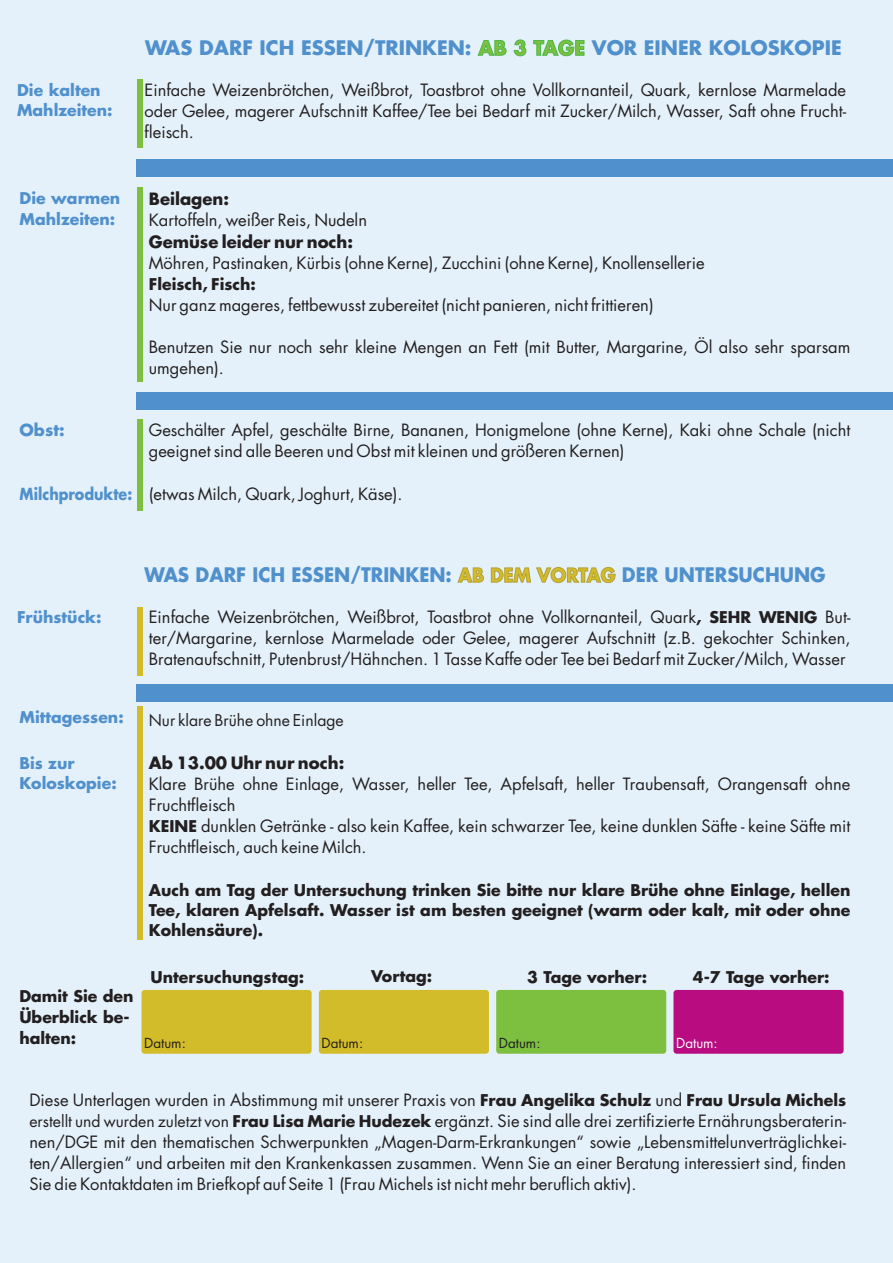
<style>
.page{position:relative;width:893px;height:1263px;background:#e4f1fa}
.page>*{position:absolute;margin:0;border:0;box-sizing:border-box;transform-origin:0 0}
.t1{font:700 19.5px "Futura";color:#5090cc;scale:.94 1}
.t2{font:700 19.5px "Futura";color:#5090cc}
.t3{font:16.5px/21px "Futura";color:#231f20;text-align:justify}
.t4{font:700 16.5px "Futura";color:#231f20}
.t5{font:700 16.2px "Futura";color:#5090cc;scale:.89 1}
.t6{font:700 16.2px "Futura";color:#5090cc}
.t7{font:700 15.75px/20.1px "Futura";color:#231f20;text-align:justify}
.t8{font:700 15.75px/20.5px "Futura";color:#5090cc}
.t9{font:15.75px "Futura";color:#231f20}
.t10{font:13.5px "Futura";color:#231f20}
.t11{font:13.5px "Futura";color:#fff}
.s1{color:#7dc040}
.s2{font-size:18.9px;color:#d3bc29}
.s3{font-weight:700;font-size:15.75px}
.s4{font-size:15.75px}
</style>
<div class="page">
<div style="left:137px;top:79px;width:5px;height:69px;background:#7dc040"></div>
<div style="left:137px;top:607px;width:5px;height:68px;background:#d3bc29"></div>
<div style="left:137px;top:188px;width:5px;height:194px;background:#7dc040"></div>
<div style="left:137px;top:706px;width:5px;height:234px;background:#d3bc29"></div>
<div style="left:137px;top:419px;width:5px;height:92px;background:#7dc040"></div>
<div style="left:136px;top:160px;width:757px;height:17px;background:#5090cc"></div>
<div style="left:136px;top:684px;width:757px;height:17px;background:#5090cc"></div>
<div style="left:136px;top:392px;width:757px;height:17px;background:#5090cc"></div>
<div style="left:142px;top:990px;width:170px;height:64px;background:#d3bc29;border-radius:3px"></div>
<div style="left:319px;top:990px;width:170px;height:64px;background:#d3bc29;border-radius:3px"></div>
<div style="left:496px;top:990px;width:170px;height:64px;background:#7dc040;border-radius:3px"></div>
<div style="left:673px;top:990px;width:171px;height:64px;background:#b80c80;border-radius:3px"></div>
<p class="t8" style="left:17px;top:82px;width:97px">Die kalten<br>Mahlzeiten:</p>
<p class="t2" style="left:145px;top:41px;width:698px">WAS DARF ICH ESSEN/TRINKEN: <span class="s1">AB 3 TAGE</span> VOR EINER KOLOSKOPIE</p>
<p class="t3" style="left:145px;top:82px;width:703px">Einfache Weizenbrötchen, Weißbrot, Toastbrot ohne Vollkornanteil, Quark, kernlose Marmelade oder Gelee, magerer Aufschnitt Kaffee/Tee bei Bedarf mit Zucker/Milch, Wasser, Saft ohne Frucht&shy;fleisch.</p>
<p class="t8" style="left:20px;top:190px;width:102px">Die warmen<br>Mahlzeiten:</p>
<p class="t6" style="left:20px;top:424px;width:47px">Obst:</p>
<p class="t5" style="left:20px;top:488px;width:128px">Milchprodukte:</p>
<p class="t4" style="left:149px;top:193px;width:82px">Beilagen:</p>
<p class="t3" style="left:149px;top:212px;width:220px">Kartoffeln, weißer Reis, Nudeln</p>
<p class="t4" style="left:149px;top:236px;width:206px">Gemüse leider nur noch:</p>
<p class="t3" style="left:149px;top:255px;width:557px">Möhren, Pastinaken, Kürbis (ohne Kerne), Zucchini (ohne Kerne), Knollensellerie</p>
<p class="t7" style="left:149px;top:276px;width:109px">Fleisch, Fisch:</p>
<p class="t3" style="left:149px;top:297px;width:506px">Nur ganz mageres, fettbewusst zubereitet (nicht panieren, nicht frittieren)</p>
<p class="t3" style="left:149px;top:339px;width:703px">Benutzen Sie nur noch sehr kleine Mengen an Fett (mit Butter, Margarine, Öl also sehr sparsam umgehen).</p>
<p class="t3" style="left:149px;top:422px;width:703px">Geschälter Apfel, geschälte Birne, Bananen, Honigmelone (ohne Kerne), Kaki ohne Schale (nicht geeignet sind alle Beeren und Obst mit kleinen und größeren Kernen)</p>
<p class="t3" style="left:149px;top:486px;width:255px">(etwas Milch, Quark, Joghurt, Käse).</p>
<p class="t8" style="left:17px;top:609px;width:86px">Frühstück:</p>
<p class="t1" style="left:145px;top:568px;width:726px">WAS DARF ICH ESSEN/TRINKEN: <span class="s2">AB DEM VORTAG</span> DER UNTERSUCHUNG</p>
<p class="t3" style="left:149px;top:609px;width:703px">Einfache Weizenbrötchen, Weißbrot, Toastbrot ohne Vollkornanteil, Quark<span class="s3">, SEHR WENIG</span> But&shy;ter/Margarine, kernlose Marmelade oder Gelee, magerer Aufschnitt (z.B. gekochter Schinken, Bratenaufschnitt, Putenbrust/Hähnchen. 1 Tasse Kaffe oder Tee bei Bedarf mit Zucker/Milch, Wasser</p>
<p class="t8" style="left:20px;top:709px;width:106px">Mittagessen:</p>
<p class="t8" style="left:19px;top:754px;width:99px">Bis zur<br>Koloskopie:</p>
<p class="t7" style="left:19px;top:988px;width:116px;line-height:20.5px;text-align:left">Damit Sie den<br>Überblick be&shy;halten:</p>
<p class="t9" style="left:149px;top:715px;width:196px">Nur klare Brühe ohne Einlage</p>
<p class="t4" style="left:149px;top:757px;width:197px">Ab 13.00 Uhr nur noch:</p>
<p class="t3" style="left:149px;top:776px;width:703px;text-align:left">Klare Brühe ohne Einlage, Wasser, heller Tee, Apfelsaft, heller Traubensaft, Orangensaft ohne Fruchtfleisch<br><span class="s3">KEINE</span> dunklen Getränke - also kein Kaffee, kein schwarzer Tee, keine dunklen Säfte - keine Säfte mit Fruchtfleisch, auch keine Milch.</p>
<p class="t7" style="left:149px;top:882px;width:703px">Auch am Tag der Untersuchung trinken Sie bitte nur klare Brühe ohne Einlage, hellen Tee, klaren Apfelsaft. Wasser ist am besten geeignet (warm oder kalt, mit oder ohne Kohlensäure).</p>
<p class="t7" style="left:151px;top:969px;width:155px">Untersuchungstag:</p>
<p class="t7" style="left:371px;top:968px;width:63px">Vortag:</p>
<p class="t7" style="left:527px;top:969px;width:121px">3 Tage vorher:</p>
<p class="t7" style="left:693px;top:969px;width:138px">4-7 Tage vorher:</p>
<p class="t10" style="left:144px;top:1039px;width:43px">Datum:</p>
<p class="t10" style="left:322px;top:1039px;width:43px">Datum:</p>
<p class="t10" style="left:499px;top:1039px;width:43px">Datum:</p>
<p class="t11" style="left:676px;top:1039px;width:43px">Datum:</p>
<p class="t3" style="left:29px;top:1092px;width:818px">Diese Unterlagen wurden in Abstimmung mit unserer Praxis von <span class="s3">Frau Angelika Schulz</span> und <span class="s3">Frau Ursula Michels </span><span class="s4">erstellt und wurden zuletzt von</span> <span class="s3">Frau Lisa Marie Hudezek</span> ergänzt. Sie sind alle drei zertifizierte Ernährungsberaterin&shy;nen/DGE mit den thematischen Schwerpunkten „Magen-Darm-Erkrankungen“ sowie „Lebensmittelunverträglichkei&shy;ten/Allergien“ und arbeiten mit den Krankenkassen zusammen. Wenn Sie an einer Beratung interessiert sind, finden Sie die Kontaktdaten im Briefkopf auf Seite 1 (Frau Michels ist nicht mehr beruflich aktiv).</p>
</div>
